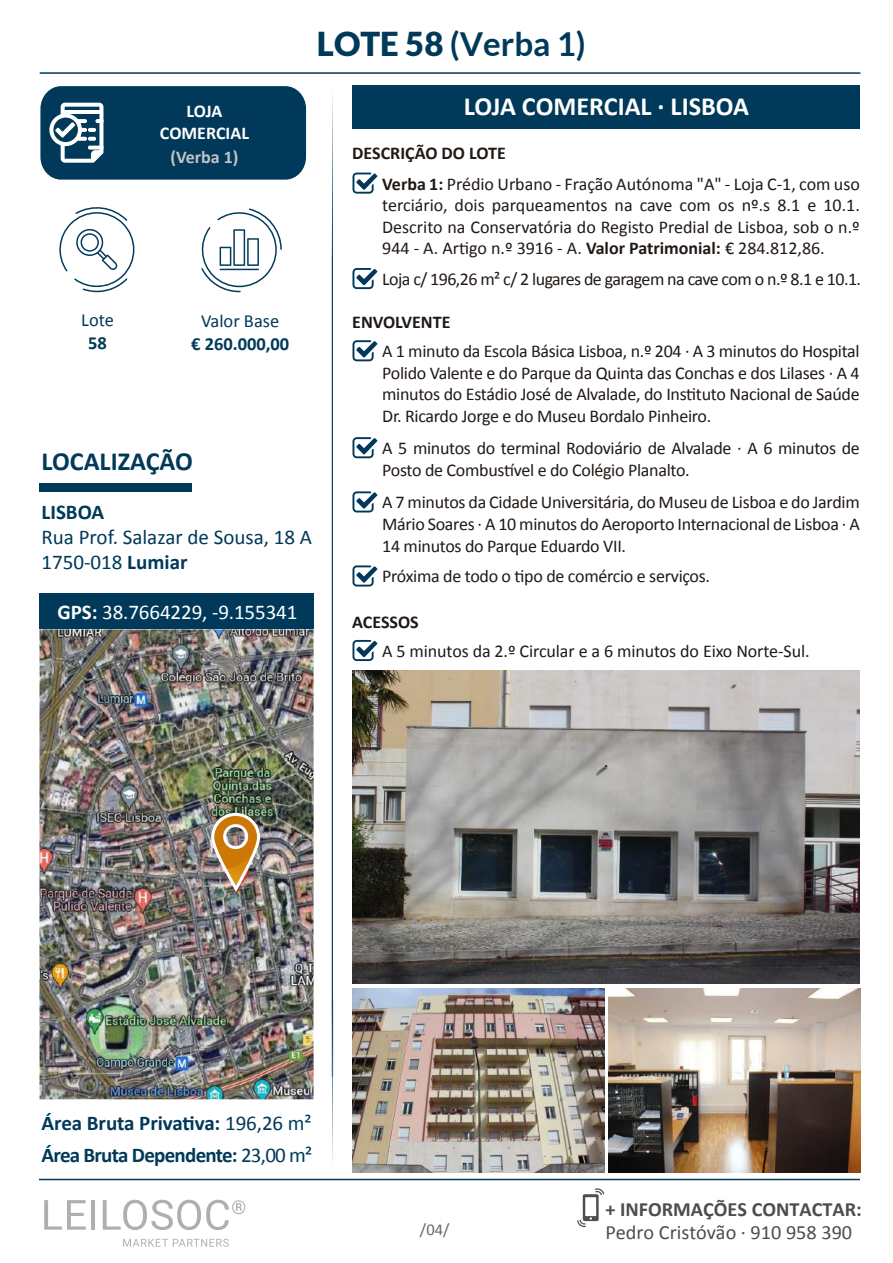
<style>
.page{position:relative;width:893px;height:1263px;background:#fff}
.page>*{position:absolute;margin:0;border:0;box-sizing:border-box;transform-origin:0 0}
.t1{font:700 33px "Lato";color:#003959}
.t2{font:700 26.25px "Calibri";color:#fff}
.t3{font:700 26.25px "Calibri";color:#003959}
.t4{font:700 21px/31.5px "Calibri";letter-spacing:-.035em;color:#003959}
.t5{font:21px/25.2px "Calibri";color:#003959}
.t6{font:21px "Calibri";letter-spacing:-.005em;color:#fff}
.t7{font:700 21px "Calibri";letter-spacing:-.015em;color:#003959}
.t8{font:20.25px "Calibri";color:#4d4d4d}
.t9{font:700 20.25px "Calibri";color:#4d4d4d}
.t10{font:18.45px "Calibri";color:#003959}
.t11{font:700 18.45px "Calibri";color:#003959}
.t12{font:18px/21.6px "Calibri";letter-spacing:-.015em;color:#211915;text-align:justify}
.t13{font:700 18px "Calibri";color:#211915}
.t14{font:700 18px/21.6px "Calibri";color:#fff;text-align:center}
.t15{font:700 18px "Calibri";color:#c2c3c8}
.t16{font:16.5px "Calibri";color:#666}
.s1{font-weight:900}
.s2{font-weight:700}
.s3{font-weight:400}
</style>
<div class="page">
<svg style="left:577px;top:1188px;width:27px;height:39px"></svg>
<svg style="left:44px;top:1200px;width:42px;height:30px"></svg>
<hr style="left:91px;top:1200px;width:4px;height:30px;background:#afafb3">
<svg style="left:103px;top:1200px;width:142px;height:30px"></svg>
<svg style="left:123px;top:1239px;width:106px;height:8px"></svg>
<hr style="left:39px;top:1179px;width:820px;height:1px;background:#003959">
<div style="left:352px;top:86px;width:507px;height:43px;background:#003959"></div>
<div style="left:39px;top:483px;width:153px;height:8px;background:#003959"></div>
<img style="left:39px;top:629px;width:274px;height:470px">
<svg style="left:332px;top:94px;width:1px;height:1070px"></svg>
<svg style="left:352px;top:173px;width:25px;height:21px"></svg>
<svg style="left:352px;top:340px;width:25px;height:21px"></svg>
<svg style="left:352px;top:437px;width:25px;height:21px"></svg>
<svg style="left:352px;top:491px;width:25px;height:22px"></svg>
<svg style="left:352px;top:565px;width:25px;height:22px"></svg>
<svg style="left:352px;top:268px;width:25px;height:21px"></svg>
<svg style="left:352px;top:640px;width:25px;height:21px"></svg>
<svg style="left:201px;top:208px;width:81px;height:84px"></svg>
<hr style="left:40px;top:72px;width:820px;height:2px;background:#003959">
<div style="left:40px;top:86px;width:266px;height:94px;background:#003959;border-radius:22px"></div>
<svg style="left:49px;top:102px;width:55px;height:61px"></svg>
<svg style="left:59px;top:207px;width:75px;height:86px"></svg>
<div style="left:39px;top:593px;width:274px;height:36px;background:#003959"></div>
<img style="left:210px;top:811px;width:49px;height:81px">
<img style="left:608px;top:989px;width:252px;height:184px">
<img style="left:352px;top:989px;width:252px;height:184px">
<img style="left:352px;top:670px;width:507px;height:313px">
<p class="t14" style="left:160px;top:100px;width:90px">LOJA<br>COMERCIAL</p>
<p class="t15" style="left:170px;top:144px;width:70px">(Verba 1)</p>
<h1 class="t1" style="left:317px;top:25px;width:270px"><span class="s1">LOTE 58</span> (Verba 1)</h1>
<h2 class="t2" style="left:464px;top:88px;width:287px">LOJA COMERCIAL · LISBOA</h2>
<p class="t12" style="left:382px;top:136px;width:479px;line-height:30.9px;text-indent:-30px"><span class="s2">DESCRIÇÃO DO LOTE<br>Verba 1:</span> Prédio Urbano - Fração Autónoma "A" - Loja C-1, com uso</p>
<p class="t12" style="left:382px;top:194px;width:479px">terciário, dois parqueamentos na cave com os nº.s 8.1 e 10.1.<br>Descrito na Conservatória do Registo Predial de Lisboa, sob o n.º 944 - A. Artigo n.º 3916 - A. <span class="s2">Valor Patrimonial:</span> € 284.812,86.</p>
<p class="t12" style="left:382px;top:267px;width:480px">Loja c/ 196,26 m² c/ 2 lugares de garagem na cave com o n.º 8.1 e 10.1.</p>
<p class="t10" style="left:81px;top:309px;width:34px">Lote</p>
<p class="t11" style="left:88px;top:329px;width:20px">58</p>
<p class="t10" style="left:201px;top:310px;width:80px">Valor Base</p>
<p class="t11" style="left:191px;top:330px;width:100px">€ 260.000,00</p>
<h2 class="t3" style="left:41px;top:443px;width:153px">LOCALIZAÇÃO</h2>
<p class="t7" style="left:42px;top:497px;width:64px">LISBOA</p>
<p class="t5" style="left:42px;top:524px;width:272px">Rua Prof. Salazar de Sousa, 18 A<br>1750-018 <span class="s2">Lumiar</span></p>
<p class="t6" style="left:58px;top:599px;width:241px"><span class="s2">GPS:</span> 38.7664229, -9.155341</p>
<p class="t13" style="left:352px;top:309px;width:100px">ENVOLVENTE</p>
<p class="t12" style="left:382px;top:340px;width:479px">A 1 minuto da Escola Básica Lisboa, n.º 204 · A 3 minutos do Hospital Polido Valente e do Parque da Quinta das Conchas e dos Lilases · A 4 minutos do Estádio José de Alvalade, do Instituto Nacional de Saúde Dr. Ricardo Jorge e do Museu Bordalo Pinheiro.</p>
<p class="t12" style="left:382px;top:437px;width:479px">A 5 minutos do terminal Rodoviário de Alvalade · A 6 minutos de<br>Posto de Combustível e do Colégio Planalto.</p>
<p class="t12" style="left:382px;top:491px;width:479px">A 7 minutos da Cidade Universitária, do Museu de Lisboa e do Jardim Mário Soares · A 10 minutos do Aeroporto Internacional de Lisboa · A 14 minutos do Parque Eduardo VII.</p>
<p class="t12" style="left:382px;top:565px;width:329px">Próxima de todo o tipo de comércio e serviços.</p>
<p class="t13" style="left:352px;top:609px;width:68px">ACESSOS</p>
<p class="t12" style="left:382px;top:639px;width:429px">A 5 minutos da 2.º Circular e a 6 minutos do Eixo Norte-Sul.</p>
<p class="t4" style="left:42px;top:1107px;width:272px">Área Bruta Privativa: <span class="s3">196,26 m²<br></span>Área Bruta Dependente: <span class="s3">23,00 m²</span></p>
<p class="t16" style="left:420px;top:1219px;width:31px">/04/</p>
<p class="t9" style="left:605px;top:1195px;width:258px">+ INFORMAÇÕES CONTACTAR:</p>
<p class="t8" style="left:605px;top:1220px;width:248px">Pedro Cristóvão · 910 958 390</p>
</div>
